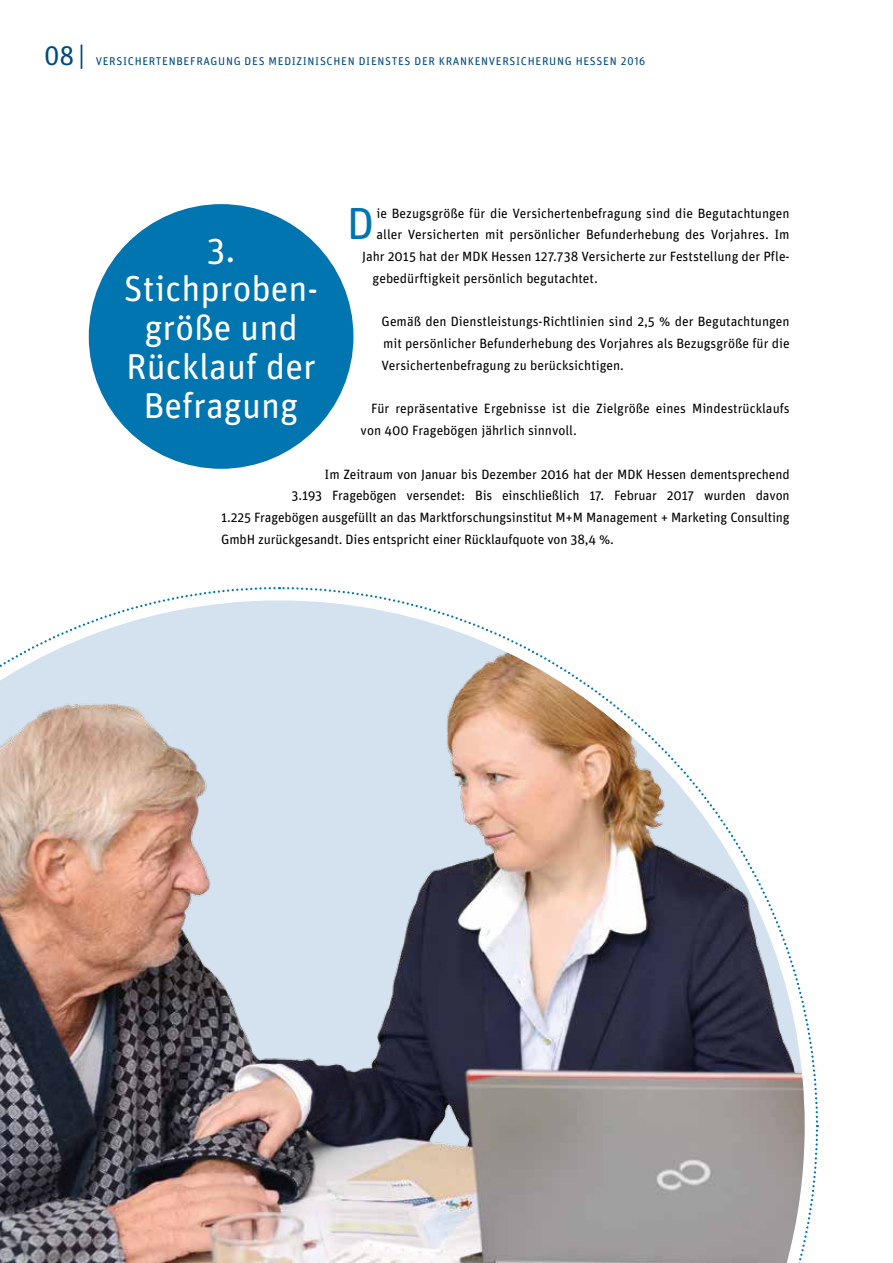
<style>
.page{position:relative;width:893px;height:1263px;background:#fff}
.page>*{position:absolute;margin:0;border:0;box-sizing:border-box;transform-origin:0 0}
.t1{font:45px "Unit Rounded OT";color:#0075b0}
.t2{font:36px/39px "Unit Rounded OT";color:#fff;text-align:center}
.t3{font:27px "Unit Rounded OT";color:#004a7f}
.t4{font:13.5px/21.8px "Unit Rounded OT";color:#000;text-align:justify}
.t5{font:11.25px "Unit Rounded OT";letter-spacing:.06em;color:#004a7f}
</style>
<div class="page">
<img style="left:0;top:600px;width:805px;height:663px">
<hr style="left:892px;top:0;width:1px;height:1263px;background:#8bb4d5">
<div style="left:89px;top:204px;width:264px;height:265px;background:#0075b0;border-radius:50%"></div>
<h3 class="t3" style="left:45px;top:39px;width:42px">08 |</h3>
<p class="t5" style="left:96px;top:54px;width:551px">Versichertenbefragung des Medizinischen Dienstes der Krankenversicherung H esseN 2016</p>
<h1 class="t1" style="left:347px;top:196px;width:29px">D</h1>
<p class="t4" style="left:377px;top:202px;width:415px">ie Bezugsgröße für die Versichertenbefragung sind die Begutachtungen</p>
<p class="t4" style="left:377px;top:224px;width:415px">aller Versicherten mit persönlicher Befunderhebung des Vorjahres. Im</p>
<p class="t4" style="left:362px;top:245px;width:429px">Jahr 2015 hat der M DK Hessen 127.738 Versicherte zur Feststellung der Pfle-</p>
<p class="t4" style="left:373px;top:267px;width:227px">gebedürftigkeit persönlich begutachtet.</p>
<p class="t4" style="left:382px;top:311px;width:410px">Gemäß den Dienstleistungs-Richtlinien sind 2,5 % der Begutachtungen mit persönlicher Befunderhebung des Vorjahres als Bezugsgröße für die Versichertenbefragung zu berücksichtigen.</p>
<p class="t4" style="left:361px;top:398px;width:431px;text-indent:11px">Für repräsentative Ergebnisse ist die Zielgröße eines Mindestrücklaufs von 400 Fragebögen jährlich sinnvoll.</p>
<p class="t4" style="left:325px;top:463px;width:467px">Im Zeitraum von Januar bis Dezember 2016 hat der M DK Hessen dementsprechend</p>
<p class="t4" style="left:292px;top:485px;width:500px">3.193 Fragebögen versendet: Bis einschließlich 17. Februar 2017 wurden davon</p>
<p class="t4" style="left:221px;top:506px;width:570px">1.225 Fragebögen ausgefüllt an das Marktforschungsinstitut M +M Management + Marketing Consulting</p>
<p class="t4" style="left:221px;top:528px;width:394px">GmbH zurückgesandt. Dies entspricht einer Rücklaufquote von 38,4 %.</p>
<h2 class="t2" style="left:124px;top:229px;width:196px">3.<br>Stichproben&shy;größe und<br>Rücklauf der<br>Befragung</h2>
</div>
